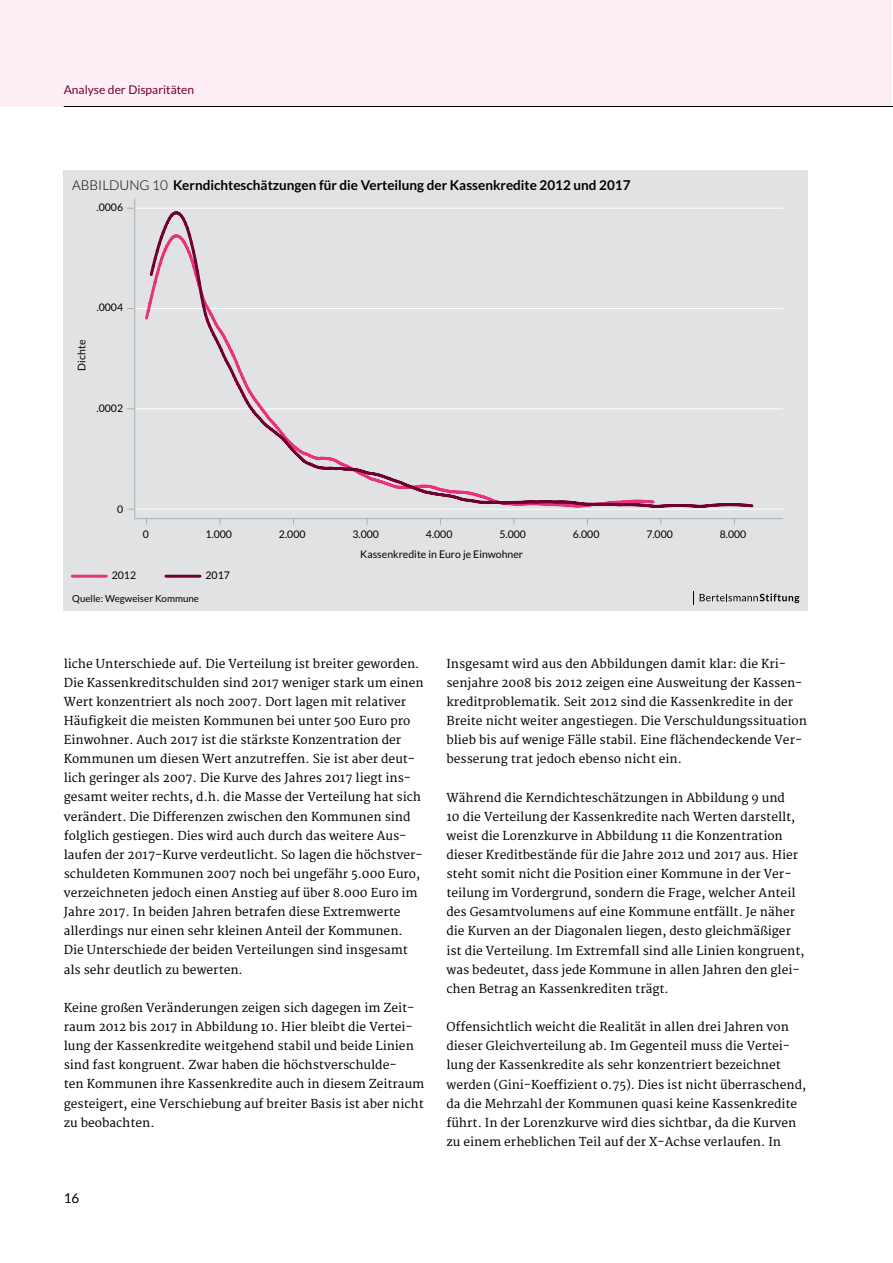
<style>
.page{position:relative;width:893px;height:1263px;background:#fff}
.page>*{position:absolute;margin:0;border:0;box-sizing:border-box;transform-origin:0 0}
.t1{font:700 13.5px "Lato";color:#000}
.t2{font:13.5px "Lato";color:#000}
.t3{font:12px/19.2px "Merriweather";color:#000}
.t4{font:12px "Lato";color:#700030}
.t5{font:10.5px "Lato";color:#000}
.t6{font:9.75px "Lato";color:#000}
.s1{font-weight:300}
</style>
<div class="page">
<div style="left:0;top:0;width:892px;height:106px;background:#fdeef6"></div>
<hr style="left:64px;top:106px;width:829px;height:1px;background:#000">
<div style="left:64px;top:170px;width:744px;height:440px;background:#e0e2e3"></div>
<svg style="left:693px;top:591px;width:1px;height:13px"></svg>
<svg style="left:700px;top:594px;width:99px;height:9px"></svg>
<hr style="left:166px;top:575px;width:34px;height:3px;background:#700030">
<hr style="left:72px;top:575px;width:34px;height:3px;background:#e8327c">
<hr style="left:135px;top:208px;width:648px;height:1px;background:#fff">
<hr style="left:135px;top:308px;width:648px;height:1px;background:#fff">
<hr style="left:135px;top:408px;width:648px;height:1px;background:#fff">
<hr style="left:135px;top:509px;width:648px;height:1px;background:#fff">
<svg style="left:148px;top:211px;width:408px;height:293px"></svg>
<svg style="left:482px;top:494px;width:270px;height:14px"></svg>
<hr style="left:134px;top:199px;width:1px;height:320px;background:#acafb2">
<hr style="left:135px;top:518px;width:648px;height:1px;background:#acafb2">
<p class="t4" style="left:64px;top:83px;width:132px">Analyse der Disparitäten</p>
<p class="t1" style="left:72px;top:178px;width:560px"><span class="s1">ABBILDUNG 10</span> Kerndichteschätzungen für die Verteilung der Kassenkredite 2012 und 2017</p>
<p class="t5" style="left:97px;top:201px;width:28px">.0006</p>
<p class="t5" style="left:97px;top:302px;width:28px">.0004</p>
<p class="t5" style="left:76px;top:370px;width:32px;rotate:-90deg">Dichte</p>
<p class="t5" style="left:97px;top:402px;width:28px">.0002</p>
<p class="t5" style="left:117px;top:503px;width:8px">0</p>
<p class="t5" style="left:143px;top:528px;width:8px">0</p>
<p class="t5" style="left:205px;top:528px;width:28px">1.000</p>
<p class="t5" style="left:279px;top:528px;width:28px">2.000</p>
<p class="t5" style="left:352px;top:528px;width:28px">3.000</p>
<p class="t5" style="left:426px;top:528px;width:28px">4.000</p>
<p class="t5" style="left:499px;top:528px;width:28px">5.000</p>
<p class="t5" style="left:573px;top:528px;width:28px">6.000</p>
<p class="t5" style="left:646px;top:528px;width:28px">7.000</p>
<p class="t5" style="left:720px;top:528px;width:28px">8.000</p>
<p class="t5" style="left:360px;top:548px;width:164px">Kassenkredite in Euro je Einwohner</p>
<p class="t5" style="left:112px;top:569px;width:26px">2012</p>
<p class="t5" style="left:206px;top:569px;width:26px">2017</p>
<p class="t6" style="left:72px;top:593px;width:128px">Quelle: Wegweiser Kommune</p>
<p class="t3" style="left:64px;top:654px;width:361px">liche Unterschiede auf. Die Verteilung ist breiter geworden.<br>Die Kassenkreditschulden sind 2017 weniger stark um einen Wert konzentriert als noch 2007. Dort lagen mit relativer Häufigkeit die meisten Kommunen bei unter 500 Euro pro Einwohner. Auch 2017 ist die stärkste Konzentration der Kommunen um diesen Wert anzutreffen. Sie ist aber deut&shy;lich geringer als 2007. Die Kurve des Jahres 2017 liegt ins&shy;gesamt weiter rechts, d.h. die Masse der Verteilung hat sich verändert. Die Differenzen zwischen den Kommunen sind folglich gestiegen. Dies wird auch durch das weitere Aus&shy;laufen der 2017-Kurve verdeutlicht. So lagen die höchstver&shy;schuldeten Kommunen 2007 noch bei ungefähr 5.000 Euro, verzeichneten jedoch einen Anstieg auf über 8.000 Euro im Jahre 2017. In beiden Jahren betrafen diese Extremwerte allerdings nur einen sehr kleinen Anteil der Kommunen.<br>Die Unterschiede der beiden Verteilungen sind insgesamt als sehr deutlich zu bewerten.</p>
<p class="t3" style="left:64px;top:998px;width:362px">Keine großen Veränderungen zeigen sich dagegen im Zeit&shy;raum 2012 bis 2017 in Abbildung 10. Hier bleibt die Vertei&shy;lung der Kassenkredite weitgehend stabil und beide Linien sind fast kongruent. Zwar haben die höchstverschulde-<br>ten Kommunen ihre Kassenkredite auch in diesem Zeitraum gesteigert, eine Verschiebung auf breiter Basis ist aber nicht zu beobachten.</p>
<p class="t2" style="left:64px;top:1191px;width:17px">16</p>
<p class="t3" style="left:446px;top:654px;width:362px">Insgesamt wird aus den Abbildungen damit klar: die Kri&shy;senjahre 2008 bis 2012 zeigen eine Ausweitung der Kassen&shy;kreditproblematik. Seit 2012 sind die Kassenkredite in der Breite nicht weiter angestiegen. Die Verschuldungssituation blieb bis auf wenige Fälle stabil. Eine flächendeckende Ver&shy;besserung trat jedoch ebenso nicht ein.</p>
<p class="t3" style="left:446px;top:788px;width:359px">Während die Kerndichteschätzungen in Abbildung 9 und<br>10 die Verteilung der Kassenkredite nach Werten darstellt, weist die Lorenzkurve in Abbildung 11 die Konzentration dieser Kreditbestände für die Jahre 2012 und 2017 aus. Hier steht somit nicht die Position einer Kommune in der Ver&shy;teilung im Vordergrund, sondern die Frage, welcher Anteil des Gesamtvolumens auf eine Kommune entfällt. Je näher die Kurven an der Diagonalen liegen, desto gleichmäßiger ist die Verteilung. Im Extremfall sind alle Linien kongruent, was bedeutet, dass jede Kommune in allen Jahren den glei&shy;chen Betrag an Kassenkrediten trägt.</p>
<p class="t3" style="left:446px;top:1018px;width:361px">Offensichtlich weicht die Realität in allen drei Jahren von dieser Gleichverteilung ab. Im Gegenteil muss die Vertei&shy;lung der Kassenkredite als sehr konzentriert bezeichnet werden (Gini-Koeffizient 0.75). Dies ist nicht überraschend, da die Mehrzahl der Kommunen quasi keine Kassenkredite führt. In der Lorenzkurve wird dies sichtbar, da die Kurven zu einem erheblichen Teil auf der X-Achse verlaufen. In</p>
</div>
